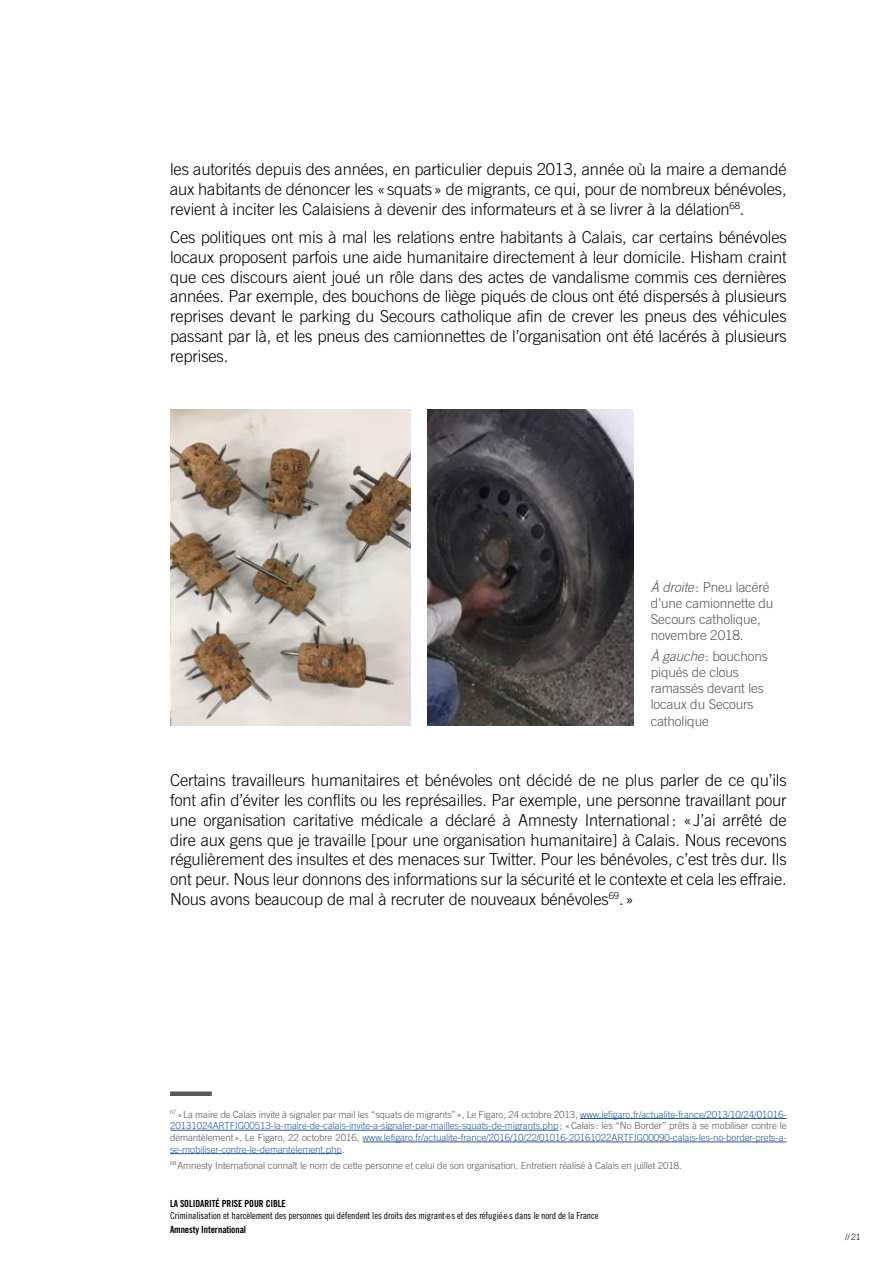
<style>
.page{position:relative;width:893px;height:1263px;background:#fff}
.page>*{position:absolute;margin:0;border:0;box-sizing:border-box;transform-origin:0 0}
.t1{font:300 16.5px/19.8px "Trade Gothic";letter-spacing:-.01em;color:#000;text-align:justify}
.t2{font:300 13.5px/16.2px "Trade Gothic";letter-spacing:-.01em;color:#575756}
.t3{font:300 9.75px/11.7px "Trade Gothic";letter-spacing:-.01em;color:#275b9b;text-align:justify}
.t4{font:300 9.75px "Trade Gothic";letter-spacing:-.01em;color:#575756}
.t5{font:9.75px "Trade Gothic Cond Eighteen";letter-spacing:-.01em;color:#000}
.t6{font:9.75px "Trade Gothic Bold Cond Twenty";letter-spacing:-.01em;color:#000}
.t7{font:300 8.7px "Trade Gothic";color:#000}
.t8{font:3px "Trade Gothic Cond Eighteen";color:#000}
.s1{font-style:italic}
.s2{color:#575756}
.s3{font-size:9.75px}
</style>
<div class="page">
<img style="left:170px;top:409px;width:240px;height:317px">
<div style="left:170px;top:1091px;width:42px;height:5px;background:#575756"></div>
<hr style="left:580px;top:1118px;width:207px;height:1px;background:#275b9b">
<hr style="left:170px;top:1130px;width:388px;height:1px;background:#275b9b">
<hr style="left:363px;top:1142px;width:424px;height:1px;background:#275b9b">
<hr style="left:170px;top:1153px;width:172px;height:1px;background:#275b9b">
<img style="left:427px;top:409px;width:206px;height:317px">
<p class="t1" style="left:170px;top:159px;width:618px">les autorités depuis des années, en particulier depuis 2013, année où la maire a demandé aux habitants de dénoncer les «squats» de migrants, ce qui, pour de nombreux bénévoles, revient à inciter les Calaisiens à devenir des informateurs et à se livrer à la délation<sup>68</sup>.</p>
<p class="t1" style="left:170px;top:227px;width:618px">Ces politiques ont mis à mal les relations entre habitants à Calais, car certains bénévoles locaux proposent parfois une aide humanitaire directement à leur domicile. Hisham craint que ces discours aient joué un rôle dans des actes de vandalisme commis ces dernières années. Par exemple, des bouchons de liège piqués de clous ont été dispersés à plusieurs reprises devant le parking du Secours catholique afin de crever les pneus des véhicules passant par là, et les pneus des camionnettes de l’organisation ont été lacérés à plusieurs reprises.</p>
<p class="t2" style="left:651px;top:579px;width:124px"><span class="s1">À droite</span>: Pneu lacéré d’une camionnette du<br>Secours catholique, novembre 2018.</p>
<p class="t2" style="left:651px;top:648px;width:119px"><span class="s1">À gauche</span>: bouchons piqués de clous ramassés devant les locaux du Secours catholique</p>
<p class="t1" style="left:170px;top:770px;width:618px">Certains travailleurs humanitaires et bénévoles ont décidé de ne plus parler de ce qu’ils font afin d’éviter les conflits ou les représailles. Par exemple, une personne travaillant pour une organisation caritative médicale a déclaré à Amnesty International: «J’ai arrêté de dire aux gens que je travaille [pour une organisation humanitaire] à Calais. Nous recevons régulièrement des insultes et des menaces sur Twitter. Pour les bénévoles, c’est très dur. Ils ont peur. Nous leur donnons des informations sur la sécurité et le contexte et cela les effraie.<br>Nous avons beaucoup de mal à recruter de nouveaux bénévoles<sup>69</sup>.»</p>
<p class="t3" style="left:170px;top:1108px;width:618px"><sup>67</sup> <span class="s2">«La maire de Calais invite à signaler par mail les “squats de migrants”», Le Figaro, 24 octobre 2013,</span> www.lefigaro.fr/actualite-france/2013/10/24/01016- 20131024ARTFIG00513-la-maire-de-calais-invite-a-signaler-par-mailles-squats-de-migrants.php<span class="s2">; «Calais: les “No Border” prêts à se mobiliser contre le démantèlement», Le Figaro, 22 octobre 2016,</span> www.lefigaro.fr/actualite-france/2016/10/22/01016-20161022ARTFIG00090-calais-les-no-border-prets-a&shy;se-mobiliser-contre-le-demantelement.php<span class="s2">.</span></p>
<p class="t4" style="left:170px;top:1159px;width:513px"><sup>68</sup> Amnesty International connaît le nom de cette personne et celui de son organisation. Entretien réalisé à Calais en juillet 2018.</p>
<p class="t6" style="left:170px;top:1198px;width:117px">LA SOLIDARITÉ PRISE POUR CIBLE</p>
<p class="t5" style="left:170px;top:1210px;width:276px">Criminalisation et harcèlement des personnes qui défendent les droits des migrant</p>
<p class="t8" style="left:445px;top:1215px;width:8px">•<span class="s3">e</span>•</p>
<p class="t5" style="left:451px;top:1210px;width:53px">s et des réfugié</p>
<p class="t8" style="left:502px;top:1215px;width:8px">•<span class="s3">e</span>•</p>
<p class="t5" style="left:509px;top:1210px;width:91px">s dans le nord de la France</p>
<p class="t6" style="left:170px;top:1223px;width:78px">Amnesty International</p>
<p class="t7" style="left:845px;top:1231px;width:17px">//21</p>
</div>
